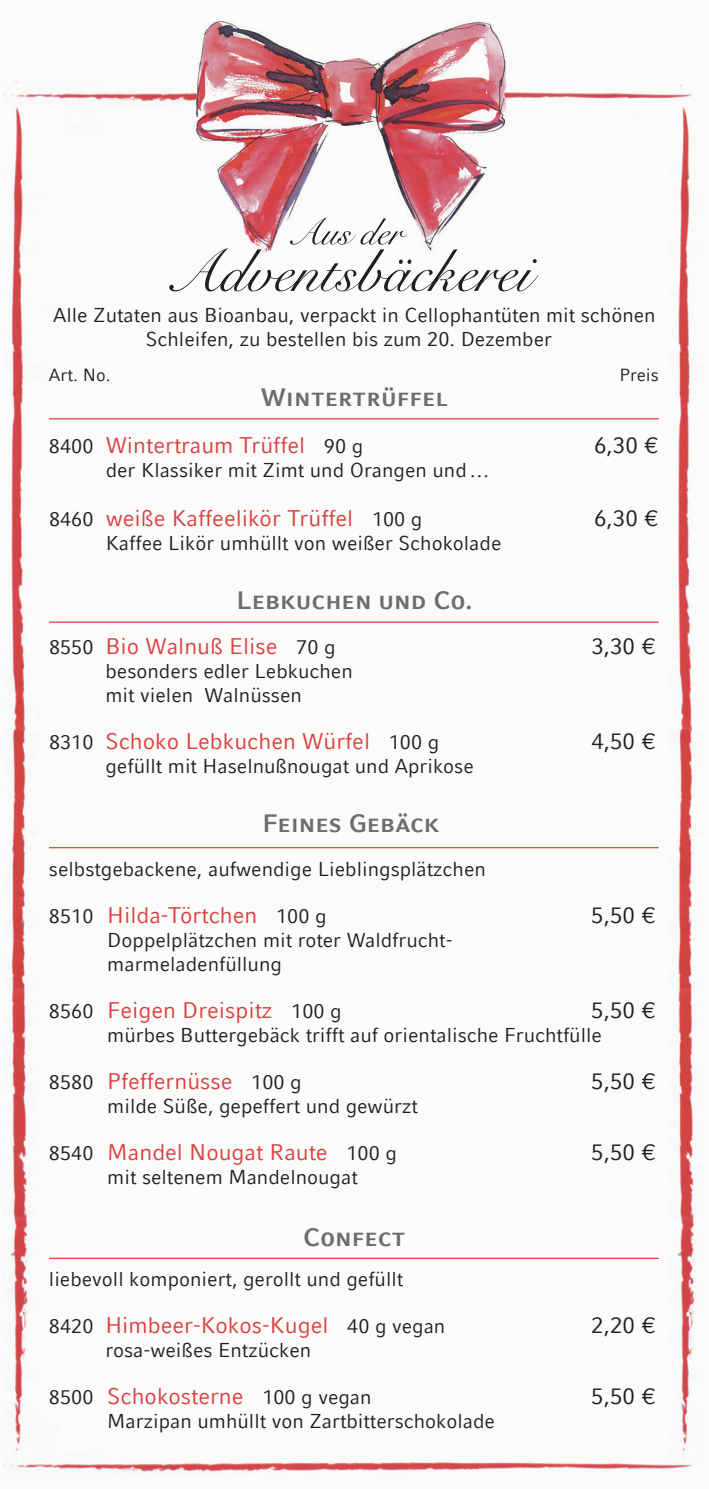
<style>
.page{position:relative;width:709px;height:1489px;background:#fff}
.page>*{position:absolute;margin:0;border:0;box-sizing:border-box;transform-origin:0 0}
.t1{font:25px "Compatil Fact LT Com Bd SC";color:#6c6d70}
.t2{font:22.5px "Compatil Fact LT Com";color:#db3f3f}
.t3{font:22.5px "Compatil Fact LT Com";color:#231f20}
.t4{font:20px/24px "Compatil Fact LT Com";color:#231f20}
.t5{font:17.5px "Compatil Fact LT Com";color:#231f20}
.s1{font-size:20px;color:#231f20}
.s2{font-size:22.5px;color:#db3f3f}
</style>
<div class="page">
<div style="left:0;top:0;width:709px;height:1488px;background:#fbfbfa"></div>
<img style="left:3px;top:20px;width:692px;height:1452px">
<svg style="left:169px;top:217px;width:369px;height:74px"></svg>
<hr style="left:49px;top:418px;width:609px;height:1px;background:#db3f3f">
<hr style="left:49px;top:621px;width:609px;height:1px;background:#db3f3f">
<hr style="left:49px;top:847px;width:609px;height:1px;background:#db3f3f">
<hr style="left:49px;top:1257px;width:609px;height:1px;background:#db3f3f">
<p class="t4" style="left:53px;top:303px;width:604px;text-align:center">Alle Zutaten aus Bioanbau, verpackt in Cellophantüten mit schönen<br>Schleifen, zu bestellen bis zum 20. Dezember</p>
<p class="t5" style="left:49px;top:365px;width:63px">Art. No.</p>
<p class="t5" style="left:619px;top:365px;width:41px">Preis</p>
<p class="t1" style="left:261px;top:382px;width:188px">Wintertrüffel</p>
<p class="t2" style="left:49px;top:432px;width:316px"><span class="s1">8400</span> Wintertraum Trüffel <span class="s1">90 g</span></p>
<p class="t3" style="left:594px;top:432px;width:66px">6,30 €</p>
<p class="t4" style="left:106px;top:458px;width:385px">der Klassiker mit Zimt und Orangen und…</p>
<p class="t2" style="left:49px;top:505px;width:375px"><span class="s1">8460</span> weiße Kaffeelikör Trüffel <span class="s1">100 g</span></p>
<p class="t3" style="left:594px;top:505px;width:66px">6,30 €</p>
<p class="t4" style="left:106px;top:531px;width:397px">Kaffee Likör umhüllt von weißer Schokolade</p>
<p class="t1" style="left:236px;top:586px;width:238px">Lebkuchen und Co.</p>
<p class="t2" style="left:49px;top:633px;width:288px"><span class="s1">8550</span> Bio Walnuß Elise <span class="s1">70 g</span></p>
<p class="t3" style="left:591px;top:633px;width:66px">3,30 €</p>
<p class="t4" style="left:105px;top:659px;width:249px">besonders edler Lebkuchen mit vielen Walnüssen</p>
<p class="t2" style="left:49px;top:728px;width:392px"><span class="s1">8310</span> Schoko Lebkuchen Würfel <span class="s1">100 g</span></p>
<p class="t3" style="left:591px;top:728px;width:66px">4,50 €</p>
<p class="t4" style="left:105px;top:754px;width:370px">gefüllt mit Haselnußnougat und Aprikose</p>
<p class="t1" style="left:262px;top:809px;width:178px">Feines Gebäck</p>
<p class="t4" style="left:49px;top:857px;width:438px">selbstgebackene, aufwendige Lieblingsplätzchen</p>
<p class="t2" style="left:49px;top:902px;width:279px"><span class="s1">8510</span> Hilda-Törtchen <span class="s1">100 g</span></p>
<p class="t3" style="left:591px;top:902px;width:66px">5,50 €</p>
<p class="t4" style="left:107px;top:928px;width:347px">Doppelplätzchen mit roter Waldfrucht&shy;marmeladenfüllung</p>
<p class="t2" style="left:49px;top:997px;width:294px"><span class="s1">8560</span> Feigen Dreispitz <span class="s1">100 g</span></p>
<p class="t3" style="left:591px;top:997px;width:66px">5,50 €</p>
<p class="t4" style="left:107px;top:1023px;width:496px">mürbes Buttergebäck trifft auf orientalische Fruchtfülle</p>
<p class="t2" style="left:49px;top:1068px;width:254px"><span class="s1">8580</span> Pfeffernüsse <span class="s1">100 g</span></p>
<p class="t3" style="left:591px;top:1068px;width:66px">5,50 €</p>
<p class="t4" style="left:107px;top:1094px;width:312px">milde Süße, gepeffert und gewürzt</p>
<p class="t2" style="left:49px;top:1139px;width:349px"><span class="s1">8540</span> Mandel Nougat Raute <span class="s1">100 g</span></p>
<p class="t3" style="left:591px;top:1139px;width:66px">5,50 €</p>
<p class="t4" style="left:107px;top:1165px;width:252px">mit seltenem Mandelnougat</p>
<p class="t1" style="left:303px;top:1222px;width:104px">Confect</p>
<p class="t4" style="left:49px;top:1266px;width:356px">liebevoll komponiert, gerollt und gefüllt</p>
<p class="t2" style="left:49px;top:1311px;width:398px"><span class="s1">8420</span> Himbeer-Kokos-Kugel <span class="s1">40 g vegan</span></p>
<p class="t3" style="left:591px;top:1311px;width:66px">2,20 €</p>
<p class="t4" style="left:105px;top:1337px;width:207px">rosa-weißes Entzücken</p>
<p class="t4" style="left:49px;top:1384px;width:324px">8500 <span class="s2">Schokosterne</span> 100 g vegan</p>
<p class="t3" style="left:591px;top:1382px;width:66px">5,50 €</p>
<p class="t4" style="left:107px;top:1408px;width:389px">Marzipan umhüllt von Zartbitterschokolade</p>
</div>
